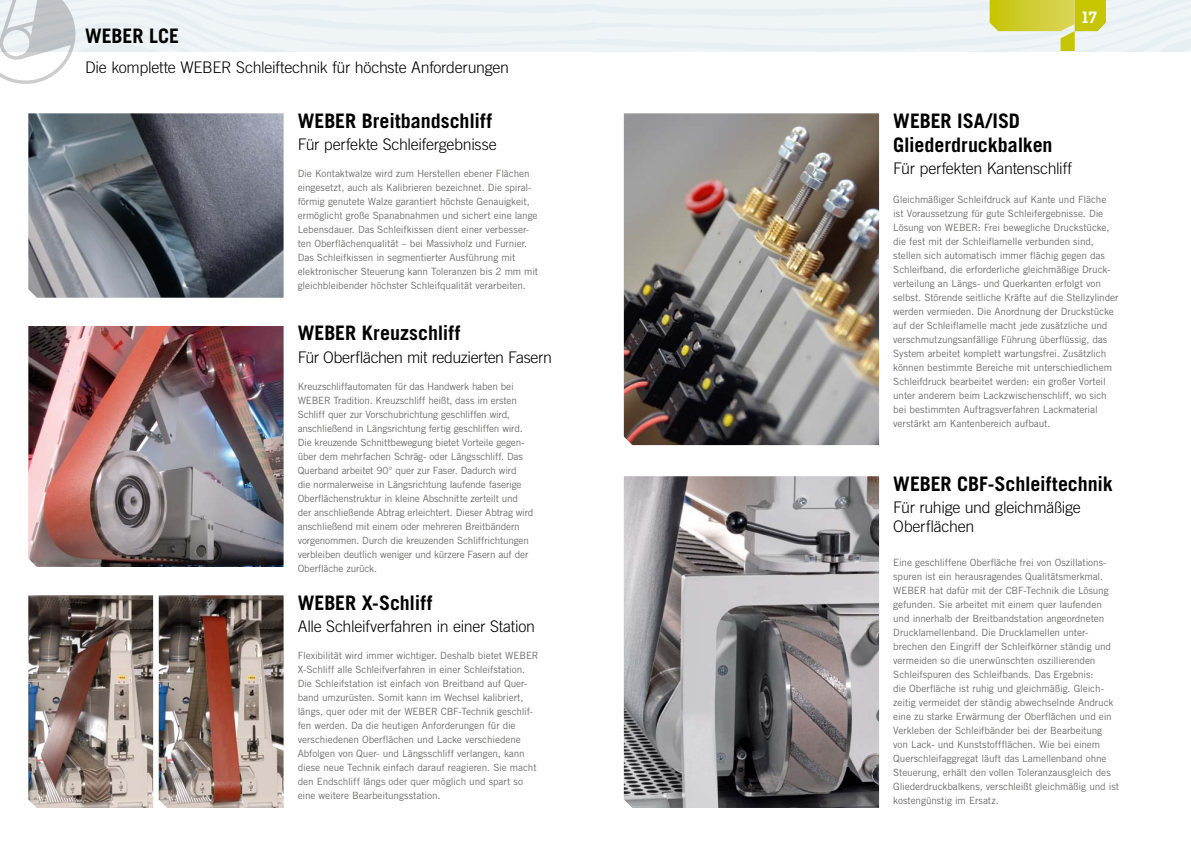
<style>
.page{position:relative;width:1191px;height:842px;background:#fff}
.page>*{position:absolute;margin:0;border:0;box-sizing:border-box;transform-origin:0 0}
.t1{font:700 20px/24px "Trade Gothic LT Std";letter-spacing:-.01em;color:#000}
.t2{font:300 16px/19.2px "Trade Gothic LT Std";letter-spacing:-.02em;color:#000}
.t3{font:600 16px "Lubalin Graph Std";color:#fff}
.t4{font:10px/14px "Trade Gothic LT Std";letter-spacing:-.01em;color:#6f6f6e}
</style>
<div class="page">
<div style="left:0;top:0;width:595px;height:51px;background:#eff4f7"></div>
<svg style="left:989px;top:0;width:117px;height:51px"></svg>
<img style="left:159px;top:595px;width:124px;height:213px">
<img style="left:28px;top:595px;width:125px;height:213px">
<svg style="left:0;top:0;width:75px;height:84px"></svg>
<img style="left:28px;top:113px;width:255px;height:185px">
<img style="left:28px;top:326px;width:255px;height:241px">
<img style="left:624px;top:476px;width:255px;height:332px">
<img style="left:624px;top:113px;width:255px;height:332px">
<h1 class="t1" style="left:85px;top:23px;width:95px">WEBER LCE</h1>
<h2 class="t2" style="left:85px;top:57px;width:425px">Die komplette WEBER Schleiftechnik für höchste Anforderungen</h2>
<h1 class="t1" style="left:298px;top:108px;width:196px">WEBER Breitbandschliff</h1>
<h2 class="t2" style="left:298px;top:134px;width:200px">Für perfekte Schleifergebnisse</h2>
<p class="t4" style="left:298px;top:167px;width:242px">Die Kontaktwalze wird zum Herstellen ebener Flächen eingesetzt, auch als Kalibrieren bezeichnet. Die spiral&shy;förmig genutete Walze garantiert höchste Genauigkeit, ermöglicht große Spanabnahmen und sichert eine lange Lebensdauer. Das Schleifkissen dient einer verbesser&shy;ten Oberflächenqualität – bei Massivholz und Furnier.<br>Das Schleifkissen in segmentierter Ausführung mit elektronischer Steuerung kann Toleranzen bis 2 mm mit gleichbleibender höchster Schleifqualität verarbeiten.</p>
<h1 class="t1" style="left:298px;top:321px;width:164px">WEBER Kreuzschliff</h1>
<h2 class="t2" style="left:298px;top:347px;width:256px">Für Oberflächen mit reduzierten Fasern</h2>
<p class="t4" style="left:298px;top:379px;width:237px">Kreuzschliffautomaten für das Handwerk haben bei WEBER Tradition. Kreuzschliff heißt, dass im ersten Schliff quer zur Vorschubrichtung geschliffen wird, anschließend in Längsrichtung fertig geschliffen wird.<br>Die kreuzende Schnittbewegung bietet Vorteile gegen&shy;über dem mehrfachen Schräg- oder Längsschliff. Das Querband arbeitet 90° quer zur Faser. Dadurch wird<br>die normalerweise in Längsrichtung laufende faserige Oberflächenstruktur in kleine Abschnitte zerteilt und der anschließende Abtrag erleichtert. Dieser Abtrag wird anschließend mit einem oder mehreren Breitbändern vorgenommen. Durch die kreuzenden Schliffrichtungen verbleiben deutlich weniger und kürzere Fasern auf der Oberfläche zurück.</p>
<h1 class="t1" style="left:298px;top:590px;width:136px">WEBER X-Schliff</h1>
<h2 class="t2" style="left:298px;top:616px;width:239px">Alle Schleifverfahren in einer Station</h2>
<p class="t4" style="left:298px;top:649px;width:242px">Flexibilität wird immer wichtiger. Deshalb bietet WEBER X-Schliff alle Schleifverfahren in einer Schleifstation.<br>Die Schleifstation ist einfach von Breitband auf Quer&shy;band umzurüsten. Somit kann im Wechsel kalibriert, längs, quer oder mit der WEBER CBF-Technik geschlif&shy;fen werden. Da die heutigen Anforderungen für die verschiedenen Oberflächen und Lacke verschiedene Abfolgen von Quer- und Längsschliff verlangen, kann diese neue Technik einfach darauf reagieren. Sie macht den Endschliff längs oder quer möglich und spart so eine weitere Bearbeitungsstation.</p>
<h2 class="t3" style="left:1080px;top:6px;width:18px">17</h2>
<h1 class="t1" style="left:893px;top:108px;width:161px">WEBER ISA/ISD<br>Gliederdruckbalken</h1>
<h2 class="t2" style="left:893px;top:158px;width:180px">Für perfekten Kantenschliff</h2>
<p class="t4" style="left:893px;top:192px;width:227px">Gleichmäßiger Schleifdruck auf Kante und Fläche ist Voraussetzung für gute Schleifergebnisse. Die Lösung von WEBER: Frei bewegliche Druckstücke, die fest mit der Schleiflamelle verbunden sind, stellen sich automatisch immer flächig gegen das Schleifband, die erforderliche gleichmäßige Druck&shy;verteilung an Längs- und Querkanten erfolgt von selbst. Störende seitliche Kräfte auf die Stellzylinder werden vermieden. Die Anordnung der Druckstücke auf der Schleiflamelle macht jede zusätzliche und verschmutzungsanfällige Führung überflüssig, das System arbeitet komplett wartungsfrei. Zusätzlich können bestimmte Bereiche mit unterschiedlichem Schleifdruck bearbeitet werden: ein großer Vorteil unter anderem beim Lackzwischenschliff, wo sich bei bestimmten Auftragsverfahren Lackmaterial verstärkt am Kantenbereich aufbaut.</p>
<h1 class="t1" style="left:893px;top:471px;width:221px">WEBER CBF-Schleiftechnik</h1>
<h2 class="t2" style="left:893px;top:497px;width:189px">Für ruhige und gleichmäßige<br>Oberflächen</h2>
<p class="t4" style="left:893px;top:555px;width:227px">Eine geschliffene Oberfläche frei von Oszillations&shy;spuren ist ein herausragendes Qualitätsmerkmal.<br>WEBER hat dafür mit der CBF-Technik die Lösung gefunden. Sie arbeitet mit einem quer laufenden und innerhalb der Breitbandstation angeordneten Drucklamellenband. Die Drucklamellen unter&shy;brechen den Eingriff der Schleifkörner ständig und vermeiden so die unerwünschten oszillierenden Schleifspuren des Schleifbands. Das Ergebnis:<br>die Oberfläche ist ruhig und gleichmäßig. Gleich&shy;zeitig vermeidet der ständig abwechselnde Andruck eine zu starke Erwärmung der Oberflächen und ein Verkleben der Schleifbänder bei der Bearbeitung von Lack- und Kunststoffflächen. Wie bei einem Querschleifaggregat läuft das Lamellenband ohne Steuerung, erhält den vollen Toleranzausgleich des Gliederdruckbalkens, verschleißt gleichmäßig und ist kostengünstig im Ersatz.</p>
</div>
